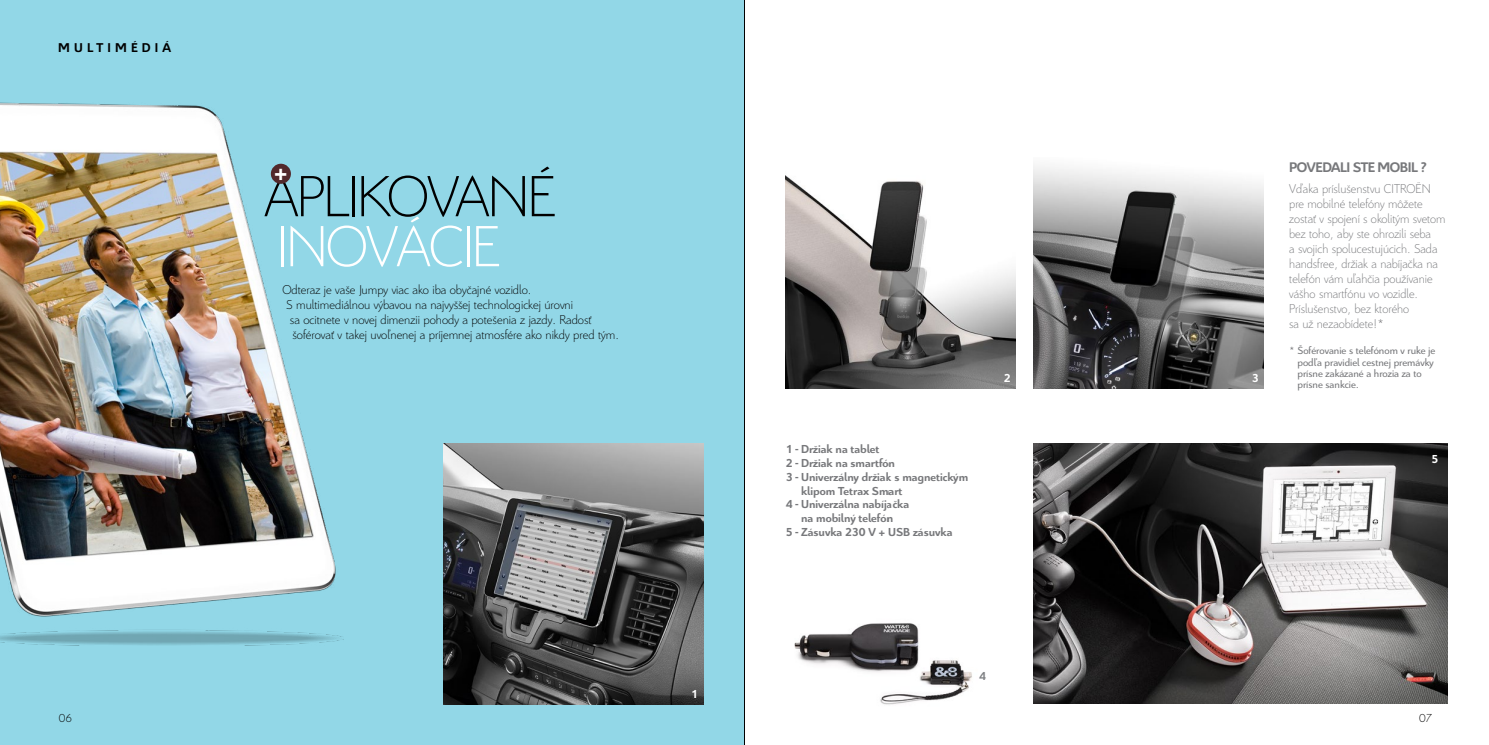
<style>
.page{position:relative;width:1489px;height:745px;background:#fff}
.page>*{position:absolute;margin:0;border:0;box-sizing:border-box;transform-origin:0 0}
.t1{font:300 62.5px "Citroen";letter-spacing:-.03em;color:#000}
.t2{font:300 62.5px "Citroen";letter-spacing:-.03em;color:#fff}
.t3{font:700 condensed 26.5px "CI Tbeta";color:#fff}
.t4{font:700 15px "Citroen";letter-spacing:-.03em;color:#77787b}
.t5{font:300 13.75px/15px "Citroen";color:#77787b}
.t6{font:300 13.75px "Citroen";color:#000}
.t7{font:700 13.75px "Citroen";letter-spacing:.3em;color:#000}
.t8{font:700 12.5px "Citroen";color:#77787b}
.t9{font:300 12.5px "Citroen";color:#000}
.t10{font:700 12.5px "Citroen";color:#fff}
.t11{font:700 12.5px "Citroen";color:#808285}
.t12{font:11.25px/11.2px "Citroen";color:#77787b}
</style>
<div class="page">
<div style="left:0;top:0;width:744px;height:744px;background:#92d7e7"></div>
<img style="left:443px;top:443px;width:260px;height:260px">
<img style="left:1033px;top:165px;width:230px;height:223px">
<img style="left:785px;top:175px;width:230px;height:213px">
<img style="left:1033px;top:443px;width:414px;height:260px">
<img style="left:794px;top:623px;width:178px;height:82px">
<img style="left:0;top:103px;width:336px;height:514px">
<div style="left:271px;top:164px;width:20px;height:20px;background:#52292c;border-radius:50%"></div>
<hr style="left:744px;top:0;width:1px;height:744px;background:#000">
<p class="t7" style="left:58px;top:40px;width:114px">MULTIMÉDIÁ</p>
<p class="t9" style="left:59px;top:710px;width:15px">06</p>
<h1 class="t1" style="left:264px;top:160px;width:294px">APLIKOVANÉ</h1>
<h1 class="t2" style="left:277px;top:210px;width:226px">INOVÁCIE</h1>
<h2 class="t3" style="left:274px;top:153px;width:15px">+</h2>
<p class="t6" style="left:282px;top:282px;width:250px">Odteraz je vaše Jumpy viac ako iba obyčajné vozidlo.</p>
<p class="t6" style="left:286px;top:297px;width:288px">S multimediálnou výbavou na najvyššej technologickej úrovni</p>
<p class="t6" style="left:290px;top:312px;width:303px">sa ocitnete v novej dimenzii pohody a potešenia z jazdy. Radosť</p>
<p class="t6" style="left:292px;top:327px;width:328px">šoférovať v takej uvoľnenej a príjemnej atmosfére ako nikdy pred tým.</p>
<p class="t10" style="left:691px;top:686px;width:8px">1</p>
<p class="t8" style="left:785px;top:441px;width:95px">1 - Držiak na tablet</p>
<p class="t8" style="left:785px;top:455px;width:111px">2 - Držiak na smartfón</p>
<p class="t8" style="left:785px;top:469px;width:184px">3 - Univerzálny držiak s magnetickým</p>
<p class="t8" style="left:801px;top:483px;width:103px">klipom Tetrax Smart</p>
<p class="t8" style="left:785px;top:496px;width:125px">4 - Univerzálna nabíjačka</p>
<p class="t8" style="left:801px;top:510px;width:93px">na mobilný telefón</p>
<p class="t8" style="left:785px;top:524px;width:168px">5 - Zásuvka 230 V + USB zásuvka</p>
<p class="t10" style="left:1003px;top:370px;width:8px">2</p>
<p class="t11" style="left:979px;top:668px;width:8px">4</p>
<p class="t10" style="left:1251px;top:370px;width:8px">3</p>
<p class="t4" style="left:1289px;top:158px;width:139px">POVEDALI STE MOBIL ?</p>
<p class="t5" style="left:1289px;top:181px;width:158px">Vďaka príslušenstvu CITROËN pre mobilné telefóny môžete zostať v spojení s okolitým svetom bez toho, aby ste ohrozili seba<br>a svojich spolucestujúcich. Sada handsfree, držiak a nabíjačka na telefón vám uľahčia používanie vášho smartfónu vo vozidle.<br>Príslušenstvo, bez ktorého<br>sa už nezaobídete!*</p>
<p class="t12" style="left:1297px;top:345px;width:139px;text-indent:-8px">* Šoférovanie s telefónom v ruke je podľa pravidiel cestnej premávky prísne zakázané a hrozia za to prísne sankcie.</p>
<p class="t10" style="left:1431px;top:451px;width:8px">5</p>
<p class="t9" style="left:1418px;top:710px;width:15px">07</p>
</div>
